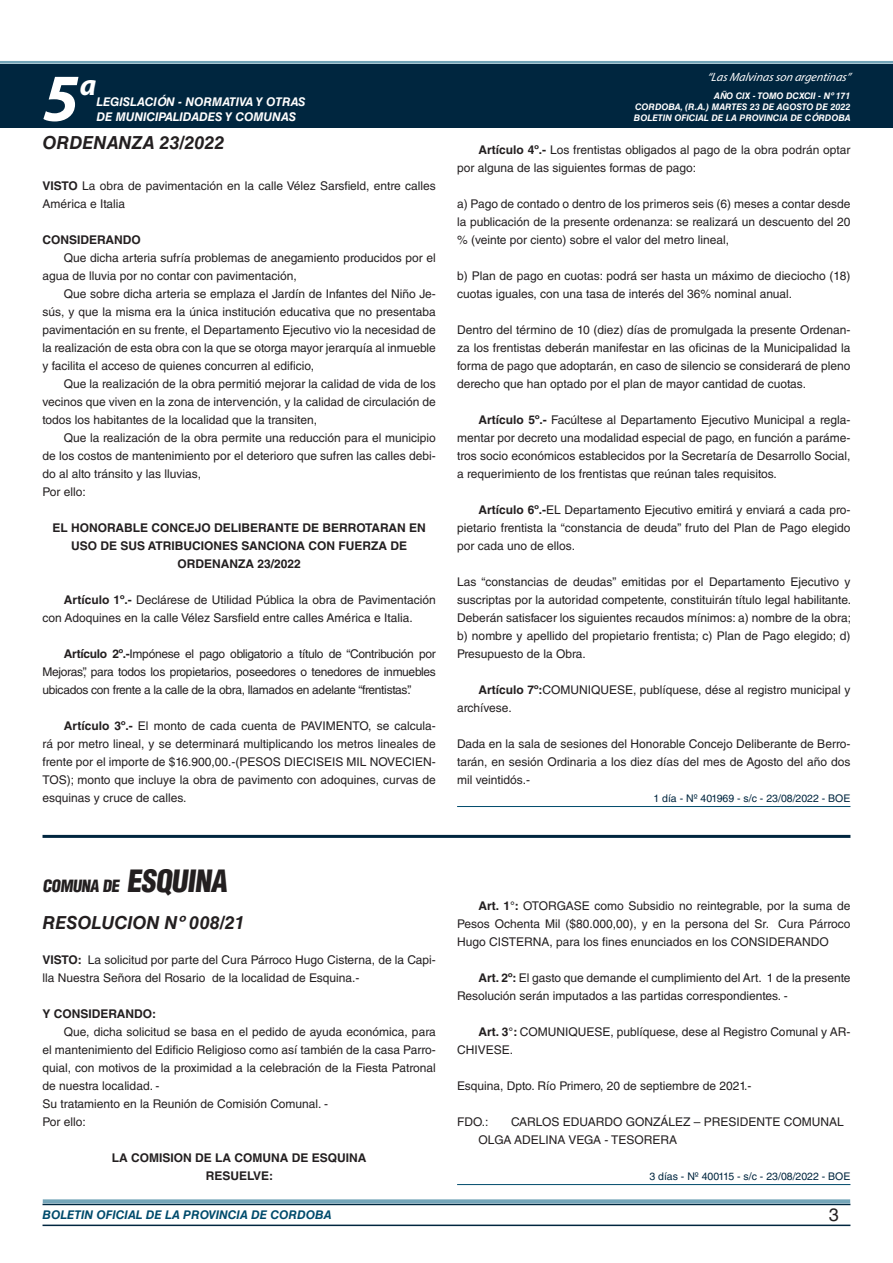
<style>
.page{position:relative;width:893px;height:1263px;background:#fff}
.page>*{position:absolute;margin:0;border:0;box-sizing:border-box;transform-origin:0 0}
.t1{font:italic 700 67.5px "Myriad Pro";color:#fff}
.t2{font:italic 700 30px "Myriad Pro";color:#fff}
.NOMBRE_DE_MINISTERIO{font:italic 700 18px "Helvetica LT Std";color:#231f20}
.t3{font:18px "Helvetica LT Std";color:#231f20}
.BASE{font:900 condensed 16.5px "Helvetica LT Std";color:#231f20}
.TEXTO_BASE{font:12px/18px "Helvetica LT Std";color:#231f20;text-align:justify}
.RESUELVE{font:700 12px/18px "Helvetica LT Std";color:#231f20;text-align:center}
.t4{font:italic 700 12px "Helvetica LT Std";color:#fff}
.t5{font:italic 700 12px "Helvetica LT Std";color:#004b6c}
.t6{font:italic 12px "Myriad Pro";color:#fff}
.TEXTO_BASE-2{font:700 12px "Helvetica LT Std";color:#231f20}
.FECHA_DE_VENCIMIENTO{font:10.5px "Helvetica LT Std";color:#00263f}
.t7{font:italic 700 9px/10.8px "Helvetica LT Std";color:#fff;text-align:justify}
.s1{font-weight:700}
.s2{font-size:30px}
</style>
<div class="page">
<div style="left:0;top:61px;width:893px;height:6px;background:#fff;opacity:.75"></div>
<div style="left:0;top:64px;width:893px;height:64px;background:#00263f"></div>
<hr style="left:43px;top:1224px;width:807px;height:2px;background:#00263f">
<div style="left:42px;top:1198px;width:809px;height:8px;background:#fff;opacity:.75"></div>
<hr style="left:457px;top:806px;width:393px;height:1px;background:#004b6c">
<hr style="left:43px;top:835px;width:807px;height:3px;background:#00263f">
<hr style="left:457px;top:1184px;width:393px;height:1px;background:#004b6c">
<h1 class="t1" style="left:43px;top:54px;width:38px">5</h1>
<h2 class="t2" style="left:80px;top:66px;width:18px">a</h2>
<p class="t4" style="left:96px;top:95px;width:211px">LEGISLACIÓN - NORMATIVA Y OTRAS</p>
<p class="t4" style="left:96px;top:109px;width:201px">DE MUNICIPALIDADES Y COMUNAS</p>
<p class="NOMBRE_DE_MINISTERIO" style="left:43px;top:131px;width:184px">ORDENANZA 23/2022</p>
<p class="TEXTO_BASE" style="left:43px;top:177px;width:395px"><span class="s1">VISTO</span> La obra de pavimentación en la calle Vélez Sarsfield, entre calles<br>América e Italia</p>
<p class="TEXTO_BASE-2" style="left:43px;top:232px;width:100px">CONSIDERANDO</p>
<p class="TEXTO_BASE" style="left:43px;top:249px;width:395px;text-indent:21px">Que dicha arteria sufría problemas de anegamiento producidos por el agua de lluvia por no contar con pavimentación,</p>
<p class="TEXTO_BASE" style="left:43px;top:285px;width:395px;text-indent:21px">Que sobre dicha arteria se emplaza el Jardín de Infantes del Niño Je&shy;sús, y que la misma era la única institución educativa que no presentaba pavimentación en su frente, el Departamento Ejecutivo vio la necesidad de la realización de esta obra con la que se otorga mayor jerarquía al inmueble y facilita el acceso de quienes concurren al edificio,</p>
<p class="TEXTO_BASE" style="left:43px;top:375px;width:395px;text-indent:21px">Que la realización de la obra permitió mejorar la calidad de vida de los vecinos que viven en la zona de intervención, y la calidad de circulación de todos los habitantes de la localidad que la transiten,</p>
<p class="TEXTO_BASE" style="left:43px;top:429px;width:395px;text-indent:21px">Que la realización de la obra permite una reducción para el municipio de los costos de mantenimiento por el deterioro que sufren las calles debi&shy;do al alto tránsito y las lluvias,</p>
<p class="TEXTO_BASE" style="left:43px;top:483px;width:45px">Por ello:</p>
<p class="RESUELVE" style="left:52px;top:518px;width:375px">EL HONORABLE CONCEJO DELIBERANTE DE BERROTARAN EN<br>USO DE SUS ATRIBUCIONES SANCIONA CON FUERZA DE</p>
<p class="RESUELVE" style="left:177px;top:554px;width:125px">ORDENANZA 23/2022</p>
<p class="TEXTO_BASE" style="left:43px;top:591px;width:395px;text-indent:21px"><span class="s1">Artículo 1º.-</span> Declárese de Utilidad Pública la obra de Pavimentación con Adoquines en la calle Vélez Sarsfield entre calles América e Italia.</p>
<p class="TEXTO_BASE" style="left:43px;top:645px;width:395px;text-indent:21px"><span class="s1">Artículo 2º.-</span>Impónese el pago obligatorio a título de “Contribución por Mejoras”, para todos los propietarios, poseedores o tenedores de inmuebles ubicados con frente a la calle de la obra, llamados en adelante “frentistas”.</p>
<p class="TEXTO_BASE" style="left:43px;top:717px;width:395px;text-indent:21px"><span class="s1">Artículo 3º.-</span> El monto de cada cuenta de PAVIMENTO, se calcula&shy;rá por metro lineal, y se determinará multiplicando los metros lineales de frente por el importe de $16.900,00.-(PESOS DIECISEIS MIL NOVECIEN-TOS); monto que incluye la obra de pavimento con adoquines, curvas de esquinas y cruce de calles.</p>
<p class="t6" style="left:707px;top:70px;width:145px">“LasMalvinasson argentinas”</p>
<p class="t7" style="left:634px;top:91px;width:218px;text-indent:80px">AÑO CIX - TOMO DCXCII - Nº 171<br>CORDOBA, (R.A.) MARTES 23 DE AGOSTO DE 2022<br>BOLETIN OFICIAL DE LA PROVINCIA DE CÓRDOBA</p>
<p class="TEXTO_BASE" style="left:457px;top:141px;width:395px;text-indent:21px"><span class="s1">Artículo 4º.-</span> Los frentistas obligados al pago de la obra podrán optar por alguna de las siguientes formas de pago:</p>
<p class="TEXTO_BASE" style="left:457px;top:195px;width:395px">a) Pago de contado o dentro de los primeros seis (6) meses a contar desde la publicación de la presente ordenanza: se realizará un descuento del 20 % (veinte por ciento) sobre el valor del metro lineal,</p>
<p class="TEXTO_BASE" style="left:457px;top:267px;width:395px">b) Plan de pago en cuotas: podrá ser hasta un máximo de dieciocho (18) cuotas iguales, con una tasa de interés del 36% nominal anual.</p>
<p class="TEXTO_BASE" style="left:457px;top:321px;width:395px">Dentro del término de 10 (diez) días de promulgada la presente Ordenan&shy;za los frentistas deberán manifestar en las oficinas de la Municipalidad la forma de pago que adoptarán, en caso de silencio se considerará de pleno derecho que han optado por el plan de mayor cantidad de cuotas.</p>
<p class="TEXTO_BASE" style="left:457px;top:411px;width:395px;text-indent:21px"><span class="s1">Artículo 5º.-</span> Facúltese al Departamento Ejecutivo Municipal a regla&shy;mentar por decreto una modalidad especial de pago, en función a paráme&shy;tros socio económicos establecidos por la Secretaría de Desarrollo Social, a requerimiento de los frentistas que reúnan tales requisitos.</p>
<p class="TEXTO_BASE" style="left:457px;top:501px;width:395px;text-indent:21px"><span class="s1">Artículo 6º.-</span>EL Departamento Ejecutivo emitirá y enviará a cada pro&shy;pietario frentista la “constancia de deuda” fruto del Plan de Pago elegido por cada uno de ellos.</p>
<p class="TEXTO_BASE" style="left:457px;top:573px;width:396px">Las “constancias de deudas” emitidas por el Departamento Ejecutivo y suscriptas por la autoridad competente, constituirán título legal habilitante.<br>Deberán satisfacer los siguientes recaudos mínimos: a) nombre de la obra; b) nombre y apellido del propietario frentista; c) Plan de Pago elegido; d)<br>Presupuesto de la Obra.</p>
<p class="TEXTO_BASE" style="left:457px;top:681px;width:395px;text-indent:21px"><span class="s1">Artículo 7º:</span>COMUNIQUESE, publíquese, dése al registro municipal y archívese.</p>
<p class="TEXTO_BASE" style="left:457px;top:735px;width:395px">Dada en la sala de sesiones del Honorable Concejo Deliberante de Berro&shy;tarán, en sesión Ordinaria a los diez días del mes de Agosto del año dos mil veintidós.-</p>
<p class="FECHA_DE_VENCIMIENTO" style="left:653px;top:792px;width:198px">1 día - Nº 401969 - s/c - 23/08/2022 - BOE</p>
<p class="BASE" style="left:43px;top:875px;width:191px">COMUNA DE <span class="s2">ESQUINA</span></p>
<p class="NOMBRE_DE_MINISTERIO" style="left:43px;top:912px;width:204px">RESOLUCION Nº 008/21</p>
<p class="TEXTO_BASE" style="left:43px;top:951px;width:395px"><span class="s1">VISTO:</span> La solicitud por parte del Cura Párroco Hugo Cisterna, de la Capi&shy;lla Nuestra Señora del Rosario de la localidad de Esquina.-</p>
<p class="TEXTO_BASE-2" style="left:43px;top:1006px;width:115px">Y CONSIDERANDO:</p>
<p class="TEXTO_BASE" style="left:43px;top:1023px;width:395px;text-indent:21px">Que, dicha solicitud se basa en el pedido de ayuda económica, para el mantenimiento del Edificio Religioso como así también de la casa Parro&shy;quial, con motivos de la proximidad a la celebración de la Fiesta Patronal de nuestra localidad. -</p>
<p class="TEXTO_BASE" style="left:43px;top:1095px;width:287px">Su tratamiento en la Reunión de Comisión Comunal. -</p>
<p class="TEXTO_BASE" style="left:43px;top:1113px;width:45px">Por ello:</p>
<p class="RESUELVE" style="left:112px;top:1148px;width:256px">LA COMISION DE LA COMUNA DE ESQUINA</p>
<p class="RESUELVE" style="left:206px;top:1166px;width:69px">RESUELVE:</p>
<p class="TEXTO_BASE" style="left:457px;top:897px;width:395px;text-indent:21px"><span class="s1">Art. 1°:</span> OTORGASE como Subsidio no reintegrable, por la suma de Pesos Ochenta Mil ($80.000,00), y en la persona del Sr. Cura Párroco Hugo CISTERNA, para los fines enunciados en los CONSIDERANDO</p>
<p class="TEXTO_BASE" style="left:457px;top:969px;width:395px;text-indent:21px"><span class="s1">Art. 2º:</span> El gasto que demande el cumplimiento del Art. 1 de la presente<br>Resolución serán imputados a las partidas correspondientes. -</p>
<p class="TEXTO_BASE" style="left:457px;top:1023px;width:395px;text-indent:21px"><span class="s1">Art. 3°:</span> COMUNIQUESE, publíquese, dese al Registro Comunal y AR-<br>CHIVESE.</p>
<p class="TEXTO_BASE" style="left:457px;top:1077px;width:296px">Esquina, Dpto. Río Primero, 20 de septiembre de 2021.-</p>
<p class="TEXTO_BASE" style="left:457px;top:1113px;width:33px">FDO.:</p>
<p class="TEXTO_BASE" style="left:511px;top:1113px;width:334px">CARLOS EDUARDO GONZÁLEZ – PRESIDENTE COMUNAL</p>
<p class="TEXTO_BASE" style="left:478px;top:1131px;width:200px">OLGA ADELINA VEGA - TESORERA</p>
<p class="FECHA_DE_VENCIMIENTO" style="left:649px;top:1170px;width:203px">3 días - Nº 400115 - s/c - 23/08/2022 - BOE</p>
<p class="t5" style="left:43px;top:1208px;width:290px">BOLETIN OFICIAL DE LA PROVINCIA DE CORDOBA</p>
<h3 class="t3" style="left:829px;top:1204px;width:12px">3</h3>
</div>
